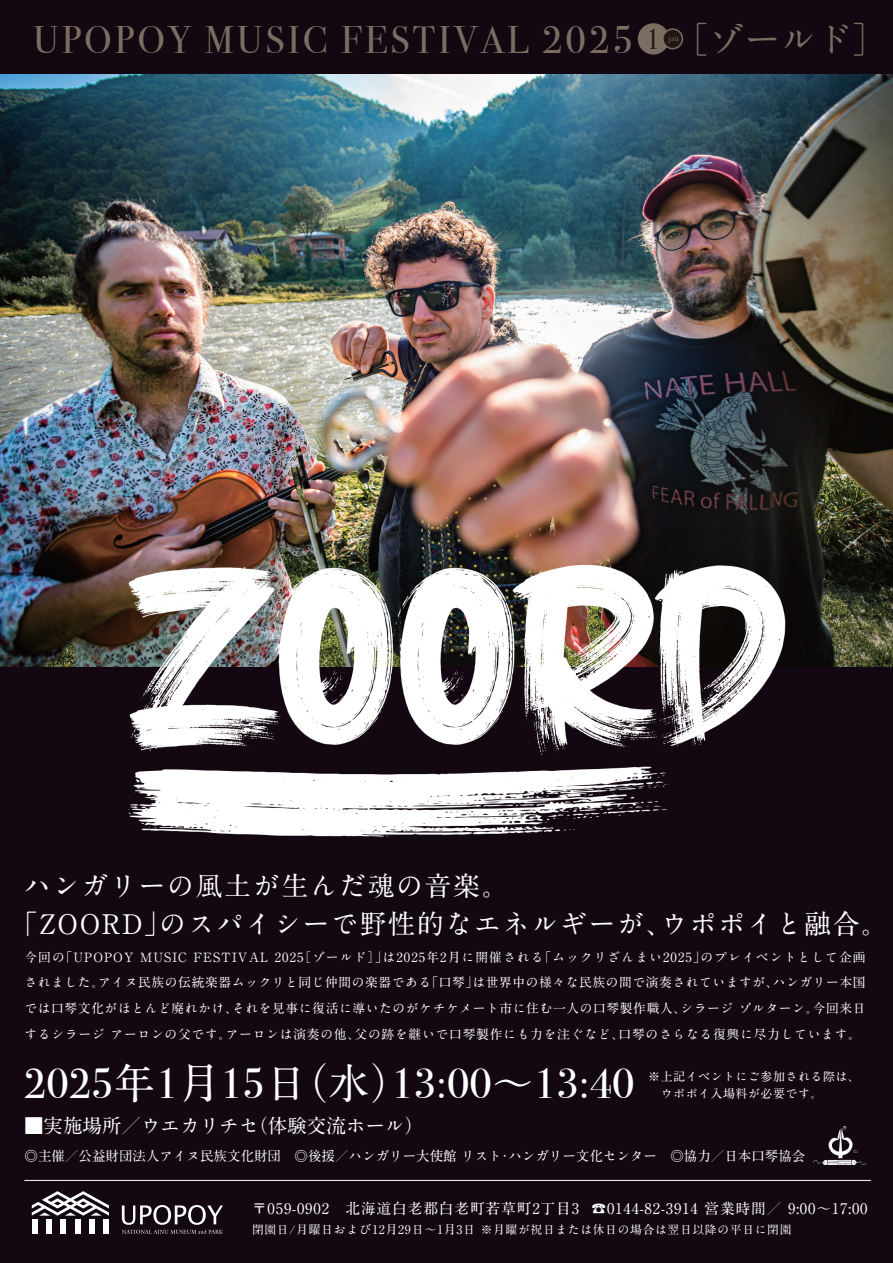
<style>
.page{position:relative;width:893px;height:1263px;background:#130811}
.page>*{position:absolute;margin:0;border:0;box-sizing:border-box;transform-origin:0 0}
.t1{font:42px "Bodoni Svty Two ITCTT";color:#fff}
.t2{font:38.4px "Bodoni Svty Two ITCTT";letter-spacing:.08em;color:#7a6d61}
.t3{font:700 27px/38.5px "A1 Mincho Std";letter-spacing:.06em;color:#fff}
.t4{font:700 19.5px "A1 Mincho Std";color:#fff}
.t5{font:700 14.7px "A1 Mincho Std";letter-spacing:.06em;color:#fff}
.t6{font:700 13.5px "A1 Mincho Std";color:#fff}
.t7{font:700 12.75px/25.8px "A1 Mincho Std";letter-spacing:.06em;color:#fff;text-align:justify}
.t8{font:700 12px/17.7px "A1 Mincho Std";letter-spacing:.04em;color:#fff}
.t9{font:700 11.7px "A1 Mincho Std";letter-spacing:.06em;color:#fff}
.t10{font:7.95px "Bodoni Svty Two ITCTT";color:#7a6d61}
.s1{font-size:28.5px;color:#211814}
.s2{font-family:"A1 Mincho Std";font-weight:700;font-size:36.15px}
.s3{font-family:"A1 Mincho Std";font-weight:700}
.s4{font-size:12px}
</style>
<div class="page">
<img style="left:0;top:75px;width:893px;height:592px">
<div style="left:638px;top:23px;width:31px;height:32px;background:#7a6d61;border-radius:50%"></div>
<div style="left:663px;top:29px;width:19px;height:20px;background:#211814;border-radius:50%"></div>
<div style="left:662px;top:28px;width:21px;height:21px;border:2px solid #7a6d61;border-radius:50%"></div>
<img style="left:129px;top:490px;width:678px;height:347px">
<hr style="left:24px;top:1180px;width:847px;height:1px;background:#fff">
<svg style="left:32px;top:1191px;width:77px;height:24px"></svg>
<div style="left:32px;top:1219px;width:5px;height:15px;background:#fff"></div>
<div style="left:46px;top:1219px;width:6px;height:15px;background:#fff"></div>
<div style="left:60px;top:1219px;width:6px;height:15px;background:#fff"></div>
<div style="left:75px;top:1219px;width:5px;height:15px;background:#fff"></div>
<div style="left:89px;top:1219px;width:6px;height:15px;background:#fff"></div>
<div style="left:103px;top:1219px;width:6px;height:15px;background:#fff"></div>
<svg style="left:122px;top:1205px;width:101px;height:29px"></svg>
<img style="left:814px;top:1126px;width:52px;height:39px">
<h2 class="t2" style="left:33px;top:8px;width:857px">UPOPOY MUSIC FESTIVAL 2025 <span class="s1">1</span> <span class="s2">［ゾールド］</span></h2>
<p class="t10" style="left:668px;top:32px;width:12px">jan</p>
<h3 class="t3" style="left:10px;top:862px;width:879px;text-indent:14px">ハンガリーの風土が生んだ魂の音楽。<br>「ZOORD」のスパイシーで野性的なエネルギーが、ウポポイと融合。</h3>
<p class="t7" style="left:24px;top:942px;width:843px">今回の「UPOPOY MUSIC FESTIVAL 2025［ゾールド］」は2025年2月に開催される「ムックリざんまい2025」のプレイベントとして企画されました。アイヌ民族の伝統楽器ムックリと同じ仲間の楽器である「口琴」は世界中の様々な民族の間で演奏されていますが、ハンガリー本国では口琴文化がほとんど廃れかけ、それを見事に復活に導いたのがケチケメート市に住む一人の口琴製作職人、シラージ ゾルターン。今回来日するシラージ アーロンの父です。アーロンは演奏の他、父の跡を継いで口琴製作にも力を注ぐなど、口琴のさらなる復興に尽力しています。</p>
<h1 class="t1" style="left:24px;top:1049px;width:612px">2025<span class="s3">年</span>1<span class="s3">月</span>15<span class="s3">日（水）</span>13:00<span class="s3">～</span>13:40</h1>
<p class="t8" style="left:648px;top:1066px;width:213px">※上記イベントにご参加される際は、　ウポポイ入場料が必要です。</p>
<h3 class="t4" style="left:24px;top:1109px;width:401px">■実施場所／ウエカリチセ（体験交流ホール）</h3>
<p class="t6" style="left:25px;top:1145px;width:782px">◎主催／公益財団法人アイヌ民族文化財団　◎後援／ハンガリー大使館 リスト・ハンガリー文化センター　◎協力／日本口琴協会</p>
<p class="t5" style="left:252px;top:1196px;width:617px">〒059-0902　北海道白老郡白老町若草町2丁目3 ☎0144-82-3914 営業時間／ 9:00～17:00</p>
<p class="t9" style="left:252px;top:1220px;width:541px">閉園日/月<span class="s4">曜日および12月29日～1月3日</span> ※月曜が祝日または休日の場合は翌日以降の平日に閉園</p>
</div>
